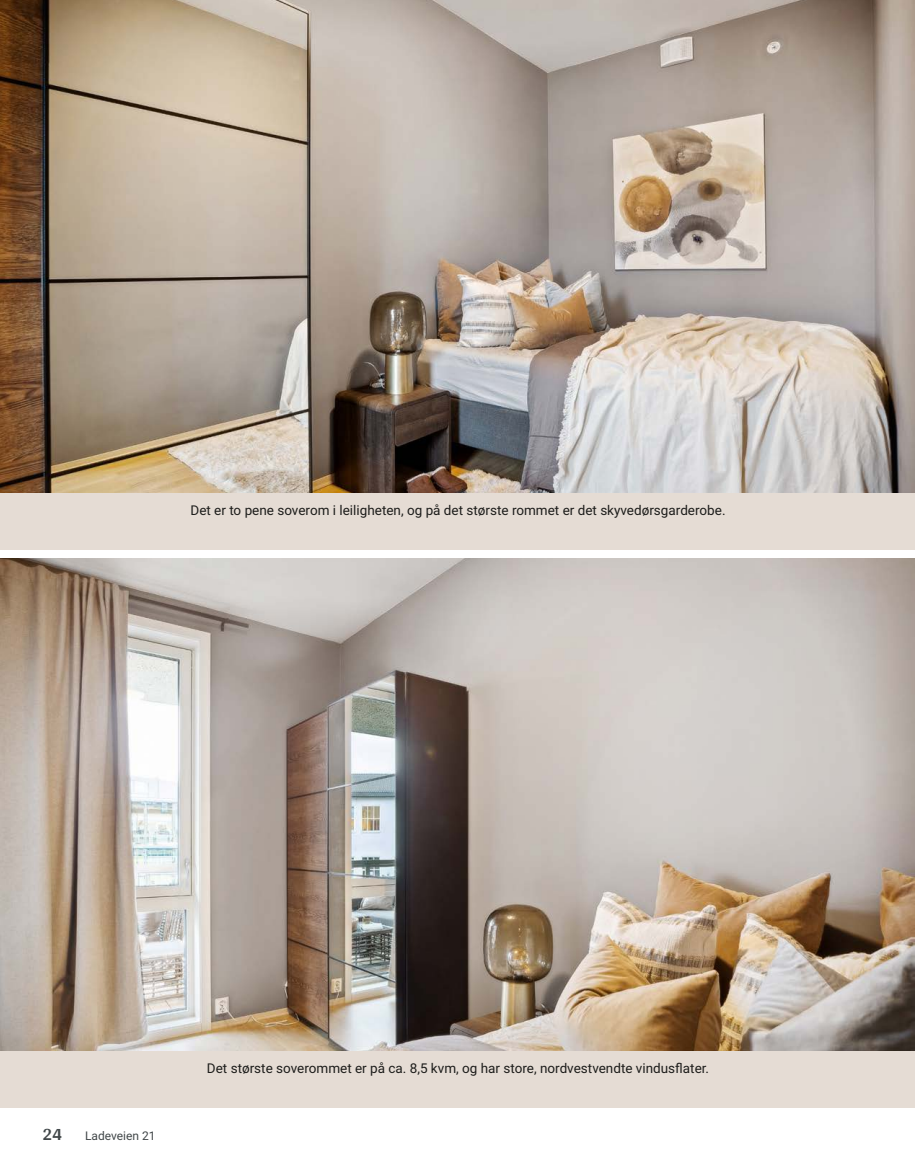
<style>
.page{position:relative;width:915px;height:1172px;background:#fff}
.page>*{position:absolute;margin:0;border:0;box-sizing:border-box;transform-origin:0 0}
.t1{font:700 18px "Arya";color:#414749}
.t2{font:13.5px "Roboto Vitec";color:#1d1d1b}
.t3{font:12px "Roboto Vitec";color:#414749}
</style>
<div class="page">
<div style="left:0;top:492px;width:914px;height:58px;background:#e5dcd4"></div>
<div style="left:0;top:1050px;width:914px;height:58px;background:#e5dcd4"></div>
<img style="left:0;top:0;width:914px;height:492px">
<img style="left:0;top:558px;width:914px;height:492px">
<hr style="left:914px;top:492px;width:1px;height:58px;background:#e5dcd4">
<hr style="left:914px;top:1050px;width:1px;height:58px;background:#e5dcd4">
<p class="t2" style="left:190px;top:501px;width:536px">Det er to pene soverom i leiligheten, og på det største rommet er det skyvedørsgarderobe.</p>
<h1 class="t1" style="left:43px;top:1123px;width:21px">24</h1>
<p class="t3" style="left:85px;top:1127px;width:72px">Ladeveien 21</p>
<p class="t2" style="left:207px;top:1059px;width:503px">Det største soverommet er på ca. 8,5 kvm, og har store, nordvestvendte vindusflater.</p>
</div>
